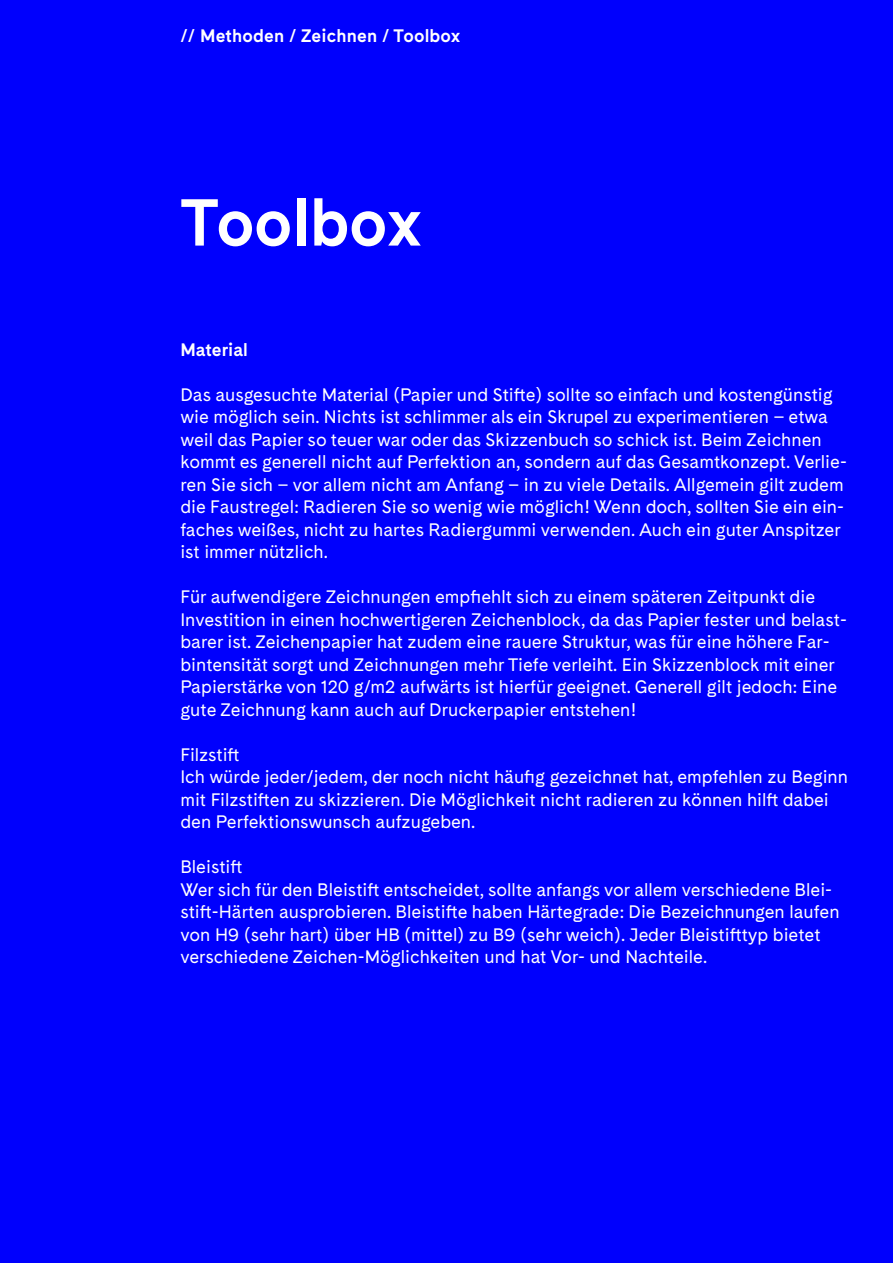
<style>
.page{position:relative;width:893px;height:1263px;background:#0000fd}
.page>*{position:absolute;margin:0;border:0;box-sizing:border-box;transform-origin:0 0}
.t1{font:700 66px "Cadiz";letter-spacing:-.01em;color:#fff}
.t2{font:18px/22.5px "Cadiz";color:#fff}
.t3{font:700 18px "Cadiz";letter-spacing:.01em;color:#fff}
</style>
<div class="page">
<p class="t3" style="left:180px;top:25px;width:282px">// Methoden / Zeichnen / Toolbox</p>
<h1 class="t1" style="left:180px;top:182px;width:243px">Toolbox</h1>
<p class="t3" style="left:180px;top:338px;width:69px">Material</p>
<p class="t2" style="left:180px;top:384px;width:668px">Das ausgesuchte Material (Papier und Stifte) sollte so einfach und kostengünstig wie möglich sein. Nichts ist schlimmer als ein Skrupel zu experimentieren – etwa weil das Papier so teuer war oder das Skizzenbuch so schick ist. Beim Zeichnen kommt es generell nicht auf Perfektion an, sondern auf das Gesamtkonzept. Verlie&shy;ren Sie sich – vor allem nicht am Anfang – in zu viele Details. Allgemein gilt zudem die Faustregel: Radieren Sie so wenig wie möglich! Wenn doch, sollten Sie ein ein&shy;faches weißes, nicht zu hartes Radiergummi verwenden. Auch ein guter Anspitzer ist immer nützlich.</p>
<p class="t2" style="left:180px;top:586px;width:668px">Für aufwendigere Zeichnungen empfiehlt sich zu einem späteren Zeitpunkt die Investition in einen hochwertigeren Zeichenblock, da das Papier fester und belast&shy;barer ist. Zeichenpapier hat zudem eine rauere Struktur, was für eine höhere Far&shy;bintensität sorgt und Zeichnungen mehr Tiefe verleiht. Ein Skizzenblock mit einer Papierstärke von 120 g/m2 aufwärts ist hierfür geeignet. Generell gilt jedoch: Eine gute Zeichnung kann auch auf Druckerpapier entstehen!</p>
<p class="t2" style="left:180px;top:744px;width:669px">Filzstift<br>Ich würde jeder/jedem, der noch nicht häufig gezeichnet hat, empfehlen zu Beginn mit Filzstiften zu skizzieren. Die Möglichkeit nicht radieren zu können hilft dabei den Perfektionswunsch aufzugeben.</p>
<p class="t2" style="left:180px;top:856px;width:661px">Bleistift<br>Wer sich für den Bleistift entscheidet, sollte anfangs vor allem verschiedene Blei&shy;stift-Härten ausprobieren. Bleistifte haben Härtegrade: Die Bezeichnungen laufen von H9 (sehr hart) über HB (mittel) zu B9 (sehr weich). Jeder Bleistifttyp bietet verschiedene Zeichen-Möglichkeiten und hat Vor- und Nachteile.</p>
</div>
